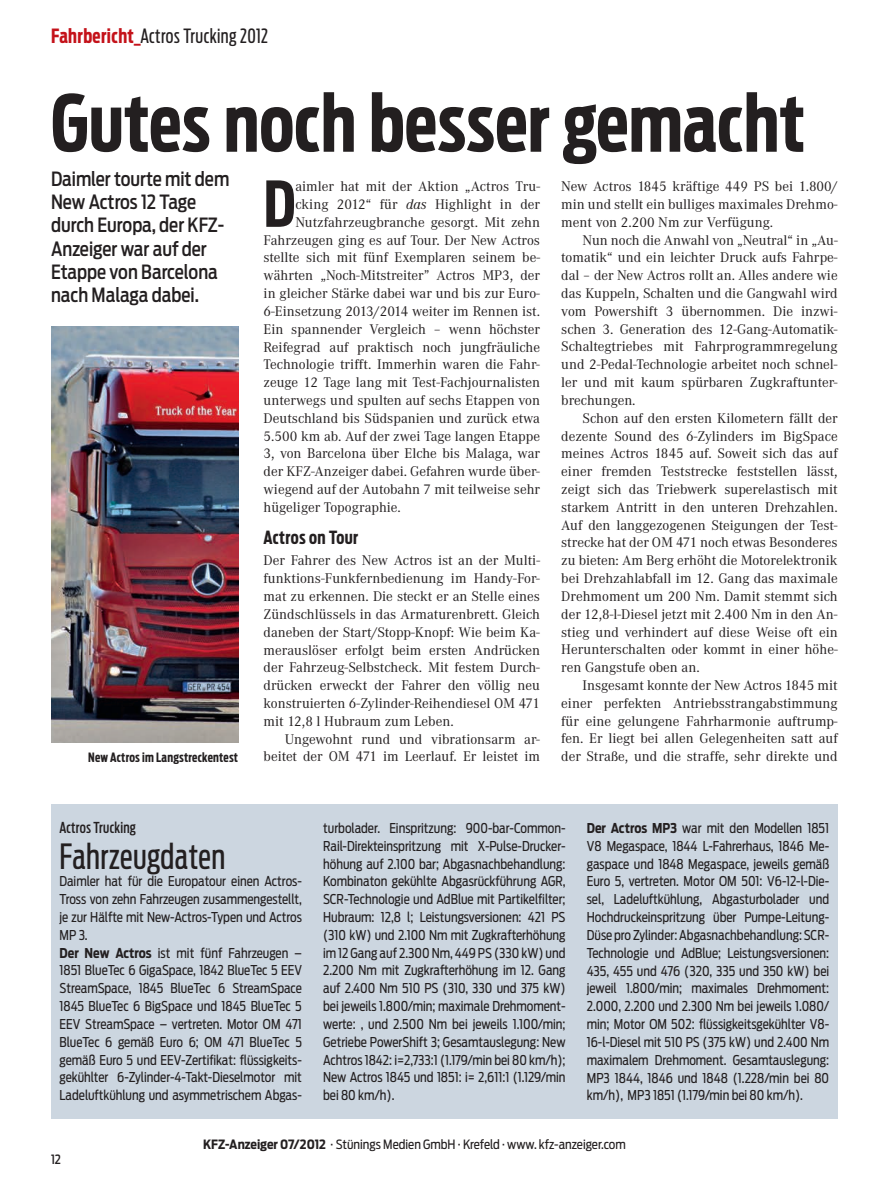
<style>
.page{position:relative;width:893px;height:1191px;background:#fff}
.page>*{position:absolute;margin:0;border:0;box-sizing:border-box;transform-origin:0 0}
.t1{font:700 78px "Antenna Extra Cond";letter-spacing:.005em;color:#231f20}
.t2{font:700 62.7px "Antenna Extra Cond";color:#231f20}
.t3{font:34.5px "Antenna Extra Cond";letter-spacing:.015em;color:#231f20}
.t4{font:500 19.5px/23.2px "Antenna Cond";color:#231f20;scale:.95 1}
.t5{font:19.5px "Antenna Extra Cond";letter-spacing:.02em;color:#231f20}
.t6{font:700 18px "Antenna Extra Cond";letter-spacing:.015em;color:#231f20}
.t7{font:500 15px "Antenna Extra Cond";letter-spacing:.015em;color:#231f20}
.t8{font:14.55px/17.9px "Corporate A";color:#231f20;text-align:justify}
.t9{font:13.5px/17.9px "Antenna Cond";color:#231f20;text-align:justify;scale:.95 1}
.t10{font:12.75px "Antenna Cond";color:#231f20}
.t11{font:700 12.75px "Antenna Extra Cond";letter-spacing:.015em;color:#231f20}
.t12{font:500 12.75px "Antenna Cond";color:#231f20;scale:.95 1}
.s1{font-weight:700;color:#c4121a}
.s2{font-style:italic}
.s3{font-weight:700}
</style>
<div class="page">
<div style="left:51px;top:804px;width:787px;height:314px;background:#ccd6e0"></div>
<img style="left:51px;top:327px;width:187px;height:416px">
<h3 class="t5" style="left:51px;top:24px;width:219px"><span class="s1">Fahrbericht_</span>Actros Trucking 2012</h3>
<h1 class="t1" style="left:51px;top:77px;width:756px">Gutes noch besser gemacht</h1>
<h3 class="t4" style="left:51px;top:167px;width:189px">Daimler tourte mit dem<br>New Actros 12 Tage durch Europa, der KFZ-<br>Anzeiger war auf der<br>Etappe von Barcelona nach Malaga dabei.</h3>
<h2 class="t2" style="left:264px;top:167px;width:33px">D</h2>
<p class="t8" style="left:295px;top:178px;width:246px">aimler hat mit der Aktion „Actros Tru-</p>
<p class="t8" style="left:561px;top:178px;width:278px">New Actros 1845 kräftige 449 PS bei 1.800/ min und stellt ein bulliges maximales Drehmo&shy;ment von 2.200 Nm zur Verfügung.</p>
<p class="t8" style="left:561px;top:231px;width:278px;text-indent:21px">Nun noch die Anwahl von „Neutral“ in „Au&shy;tomatik“ und ein leichter Druck aufs Fahrpe&shy;dal – der New Actros rollt an. Alles andere wie das Kuppeln, Schalten und die Gangwahl wird vom Powershift 3 übernommen. Die inzwi&shy;schen 3. Generation des 12-Gang-Automatik-Schaltegtriebes mit Fahrprogrammregelung und 2-Pedal-Technologie arbeitet noch schnel&shy;ler und mit kaum spürbaren Zugkraftunter&shy;brechungen.</p>
<p class="t8" style="left:561px;top:409px;width:278px;text-indent:21px">Schon auf den ersten Kilometern fällt der dezente Sound des 6-Zylinders im BigSpace meines Actros 1845 auf. Soweit sich das auf einer fremden Teststrecke feststellen lässt, zeigt sich das Triebwerk superelastisch mit starkem Antritt in den unteren Drehzahlen.<br>Auf den langgezogenen Steigungen der Test&shy;strecke hat der OM 471 noch etwas Besonderes zu bieten: Am Berg erhöht die Motorelektronik bei Drehzahlabfall im 12. Gang das maximale Drehmoment um 200 Nm. Damit stemmt sich der 12,8-l-Diesel jetzt mit 2.400 Nm in den An&shy;stieg und verhindert auf diese Weise oft ein Herunterschalten oder kommt in einer höhe&shy;ren Gangstufe oben an.</p>
<p class="t8" style="left:561px;top:676px;width:278px;text-indent:21px">Insgesamt konnte der New Actros 1845 mit einer perfekten Antriebsstrangabstimmung für eine gelungene Fahrharmonie auftrump&shy;fen. Er liegt bei allen Gelegenheiten satt auf der Straße, und die straffe, sehr direkte und</p>
<p class="t8" style="left:295px;top:196px;width:246px">cking 2012“ für <span class="s2">das</span> Highlight in der</p>
<p class="t8" style="left:295px;top:213px;width:246px">Nutzfahrzeugbranche gesorgt. Mit zehn</p>
<p class="t8" style="left:264px;top:231px;width:278px">Fahrzeugen ging es auf Tour. Der New Actros</p>
<p class="t8" style="left:264px;top:249px;width:278px">stellte sich mit fünf Exemplaren seinem be-</p>
<p class="t8" style="left:264px;top:267px;width:278px">währten „Noch-Mitstreiter” Actros MP3, der</p>
<p class="t8" style="left:264px;top:285px;width:278px">in gleicher Stärke dabei war und bis zur Euro-</p>
<p class="t8" style="left:264px;top:302px;width:278px">6-Einsetzung 2013/2014 weiter im Rennen ist.</p>
<p class="t8" style="left:264px;top:320px;width:278px">Ein spannender Vergleich – wenn höchster</p>
<p class="t8" style="left:264px;top:338px;width:278px">Reifegrad auf praktisch noch jungfräuliche</p>
<p class="t8" style="left:264px;top:356px;width:278px">Technologie trifft. Immerhin waren die Fahr-</p>
<p class="t8" style="left:264px;top:374px;width:278px">zeuge 12 Tage lang mit Test-Fachjournalisten</p>
<p class="t8" style="left:264px;top:391px;width:278px">unterwegs und spulten auf sechs Etappen von</p>
<p class="t8" style="left:264px;top:409px;width:278px">Deutschland bis Südspanien und zurück etwa</p>
<p class="t8" style="left:264px;top:427px;width:278px">5.500 km ab. Auf der zwei Tage langen Etappe</p>
<p class="t8" style="left:264px;top:445px;width:278px">3, von Barcelona über Elche bis Malaga, war</p>
<p class="t8" style="left:264px;top:463px;width:278px">der KFZ-Anzeiger dabei. Gefahren wurde über-</p>
<p class="t8" style="left:264px;top:480px;width:278px">wiegend auf der Autobahn 7 mit teilweise sehr</p>
<p class="t8" style="left:264px;top:498px;width:139px">hügeliger Topographie.</p>
<p class="t6" style="left:264px;top:527px;width:96px">Actros on Tour</p>
<p class="t8" style="left:264px;top:552px;width:278px">Der Fahrer des New Actros ist an der Multi&shy;funktions-Funkfernbedienung im Handy-For&shy;mat zu erkennen. Die steckt er an Stelle eines Zündschlüssels in das Armaturenbrett. Gleich daneben der Start/Stopp-Knopf: Wie beim Ka&shy;merauslöser erfolgt beim ersten Andrücken der Fahrzeug-Selbstcheck. Mit festem Durch&shy;drücken erweckt der Fahrer den völlig neu konstruierten 6-Zylinder-Reihendiesel OM 471 mit 12,8 l Hubraum zum Leben.</p>
<p class="t8" style="left:264px;top:730px;width:278px;text-align:right">Ungewohnt rund und vibrationsarm ar&shy;beitet der OM 471 im Leerlauf. Er leistet im</p>
<p class="t11" style="left:88px;top:749px;width:151px">New Actros im Langstreckentest</p>
<p class="t7" style="left:60px;top:818px;width:78px">Actros Trucking</p>
<h3 class="t3" style="left:60px;top:836px;width:167px">Fahrzeugdaten</h3>
<p class="t9" style="left:60px;top:872px;width:257px;text-align:left">Daimler hat für die Europatour einen Actros-Tross von zehn Fahrzeugen zusammengestellt, je zur Hälfte mit New-Actros-Typen und Actros MP 3.<br><span class="s3">Der New Actros</span> ist mit fünf Fahrzeugen – 1851 BlueTec 6 GigaSpace, 1842 BlueTec 5 EEV StreamSpace, 1845 BlueTec 6 StreamSpace 1845 BlueTec 6 BigSpace und 1845 BlueTec 5<br>EEV StreamSpace – vertreten. Motor OM 471<br>BlueTec 6 gemäß Euro 6; OM 471 BlueTec 5 gemäß Euro 5 und EEV-Zertifikat: flüssigkeits&shy;gekühlter 6-Zylinder-4-Takt-Dieselmotor mit Ladeluftkühlung und asymmetrischem Abgas-</p>
<p class="t9" style="left:323px;top:819px;width:257px">turbolader. Einspritzung: 900-bar-Common-Rail-Direkteinspritzung mit X-Pulse-Drucker&shy;höhung auf 2.100 bar; Abgasnachbehandlung:<br>Kombinaton gekühlte Abgasrückführung AGR, SCR-Technologie und AdBlue mit Partikelfilter; Hubraum: 12,8 l; Leistungsversionen: 421 PS (310 kW) und 2.100 Nm mit Zugkrafterhöhung im 12 Gang auf 2.300 Nm, 449 PS (330 kW) und 2.200 Nm mit Zugkrafterhöhung im 12. Gang auf 2.400 Nm 510 PS (310, 330 und 375 kW) bei jeweils 1.800/min; maximale Drehmoment&shy;werte: , und 2.500 Nm bei jeweils 1.100/min; Getriebe PowerShift 3; Gesamtauslegung: New Achtros 1842: i=2,733:1 (1.179/min bei 80 km/h); New Actros 1845 und 1851: i= 2,611:1 (1.129/min bei 80 km/h).</p>
<p class="t9" style="left:587px;top:819px;width:257px"><span class="s3">Der Actros MP3</span> war mit den Modellen 1851<br>V8 Megaspace, 1844 L-Fahrerhaus, 1846 Me&shy;gaspace und 1848 Megaspace, jeweils gemäß Euro 5, vertreten. Motor OM 501: V6-12-l-Die&shy;sel, Ladeluftkühlung, Abgasturbolader und Hochdruckeinspritzung über Pumpe-Leitung-Düse pro Zylinder: Abgasnachbehandlung: SCR-Technologie und AdBlue; Leistungsversionen:<br>435, 455 und 476 (320, 335 und 350 kW) bei jeweil 1.800/min; maximales Drehmoment:<br>2.000, 2.200 und 2.300 Nm bei jeweils 1.080/ min; Motor OM 502: flüssigkeitsgekühlter V8- 16-l-Diesel mit 510 PS (375 kW) und 2.400 Nm maximalem Drehmoment. Gesamtauslegung:<br>MP3 1844, 1846 und 1848 (1.228/min bei 80 km/h), MP3 1851 (1.179/min bei 80 km/h).</p>
<p class="t12" style="left:51px;top:1151px;width:12px">12</p>
<p class="t10" style="left:203px;top:1137px;width:424px"><span class="s3">KFZ-Anzeiger 07/2012</span> · Stünings Medien GmbH · Krefeld · www. kfz-anzeiger.com</p>
</div>
